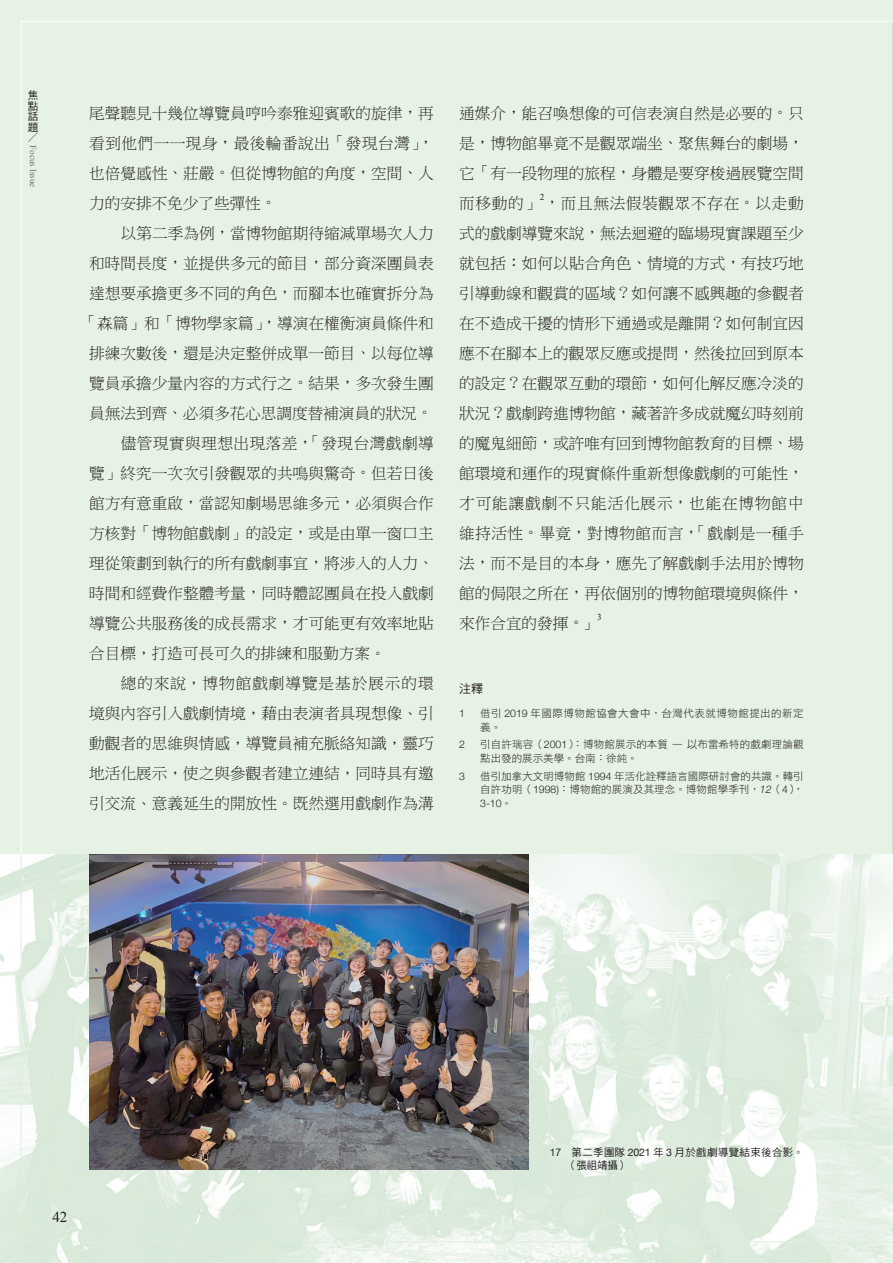
<style>
.page{position:relative;width:893px;height:1263px;background:#fff}
.page>*{position:absolute;margin:0;border:0;box-sizing:border-box;transform-origin:0 0}
.內文{font:15.6px/30px "P Ming Li U";letter-spacing:.005em;color:#231f20;text-align:justify}
.t1{font:15px "Times New Roman";color:#231f20}
.參考文獻_延伸閱讀_標題{font:12px "DF Hei Std W5";color:#231f20}
.參考文獻_延伸閱讀_內文{font:10.5px/13.5px "DF Hei Std W3";letter-spacing:.01em;color:#231f20}
.圖說{font:10.5px/10.5px "DF Hei Std W5";letter-spacing:.03em;color:#231f20;text-align:justify}
.參考文獻_延伸閱讀_內文-2{font:10.5px/13.5px "DF Hei Std W3";letter-spacing:.045em;color:#231f20}
.參考文獻_延伸閱讀_內文-3{font:300 10.5px "Helvetica Neue";color:#231f20}
.t2{font:10.5px "DF Ming Std W3";color:#231f20}
.內文-2{font:9.15px "Times New Roman";color:#231f20}
.t3{font:9px "Times New Roman";color:#6e7273}
.s1{font-family:"DF Ming Std W3"}
.s2{font-family:"Helvetica Neue";font-weight:300}
.s3{font-family:"Helvetica Neue";font-weight:300;font-style:italic}
.s4{font-family:"Helvetica Neue"}
</style>
<div class="page">
<div style="left:0;top:0;width:893px;height:855px;background:#e6f2e3"></div>
<hr style="left:892px;top:0;width:1px;height:1263px;background:#ebf5ea">
<img style="left:0;top:855px;width:892px;height:408px">
<svg style="left:21px;top:854px;width:872px;height:388px"></svg>
<img style="left:89px;top:855px;width:440px;height:315px">
<p class="圖說" style="left:28px;top:90px;width:12px">焦點話題</p>
<p class="t2" style="left:28px;top:132px;width:11px">／</p>
<p class="t3" style="left:39px;top:145px;width:44px;rotate:90deg">Focus Issue</p>
<p class="內文" style="left:89px;top:98px;width:346px">尾聲聽見十幾位導覽員哼吟泰雅迎賓歌的旋律<span class="s1">，</span>再看到他們一一現身<span class="s1">，</span>最後輪番說出<span class="s1">「</span>發現台灣<span class="s1">」，</span>也倍覺感性<span class="s1">、</span>莊嚴<span class="s1">。</span>但從博物館的角度<span class="s1">，</span>空間<span class="s1">、</span>人力的安排不免少了些彈性<span class="s1">。</span></p>
<p class="內文" style="left:81px;top:218px;width:354px;text-align:right">以第二季為例<span class="s1">，</span>當博物館期待縮減單場次人力<br>和時間長度<span class="s1">，</span>並提供多元的節目<span class="s1">，</span>部分資深團員表達想要承擔更多不同的角色<span class="s1">，</span>而腳本也確實拆分為<span class="s1">「</span>森篇<span class="s1">」</span>和<span class="s1">「</span>博物學家篇<span class="s1">」，</span>導演在權衡演員條件和排練次數後<span class="s1">，</span>還是決定整併成單一節目<span class="s1">、</span>以每位導覽員承擔少量內容的方式行之<span class="s1">。</span>結果<span class="s1">，</span>多次發生團員無法到齊<span class="s1">、</span>必須多花心思調度替補演員的狀況<span class="s1">。</span></p>
<p class="內文" style="left:89px;top:428px;width:346px;text-indent:31px">儘管現實與理想出現落差<span class="s1">，「</span>發現台灣戲劇導覽<span class="s1">」</span>終究一次次引發觀眾的共鳴與驚奇<span class="s1">。</span>但若日後館方有意重啟<span class="s1">，</span>當認知劇場思維多元<span class="s1">，</span>必須與合作方核對<span class="s1">「</span>博物館戲劇<span class="s1">」</span>的設定<span class="s1">，</span>或是由單一窗口主理從策劃到執行的所有戲劇事宜<span class="s1">，</span>將涉入的人力<span class="s1">、</span>時間和經費作整體考量<span class="s1">，</span>同時體認團員在投入戲劇導覽公共服務後的成長需求<span class="s1">，</span>才可能更有效率地貼合目標<span class="s1">，</span>打造可長可久的排練和服勤方案<span class="s1">。</span></p>
<p class="內文" style="left:89px;top:668px;width:346px;text-indent:31px">總的來說<span class="s1">，</span>博物館戲劇導覽是基於展示的環境與內容引入戲劇情境<span class="s1">，</span>藉由表演者具現想像<span class="s1">、</span>引動觀者的思維與情感<span class="s1">，</span>導覽員補充脈絡知識<span class="s1">，</span>靈巧地活化展示<span class="s1">，</span>使之與參觀者建立連結<span class="s1">，</span>同時具有邀引交流<span class="s1">、</span>意義延生的開放性<span class="s1">。</span>既然選用戲劇作為溝</p>
<p class="內文" style="left:459px;top:98px;width:346px">通媒介<span class="s1">，</span>能召喚想像的可信表演自然是必要的<span class="s1">。</span>只是<span class="s1">，</span>博物館畢竟不是觀眾端坐<span class="s1">、</span>聚焦舞台的劇場<span class="s1">，</span>它<span class="s1">「</span>有一段物理的旅程<span class="s1">，</span>身體是要穿梭過展覽空間而移動的<span class="s1">」，</span>而且無法假裝觀眾不存在<span class="s1">。</span>以走動</p>
<p class="內文-2" style="left:540px;top:191px;width:6px">2</p>
<p class="內文" style="left:459px;top:218px;width:346px">式的戲劇導覽來說<span class="s1">，</span>無法迴避的臨場現實課題至少就包括<span class="s1">：</span>如何以貼合角色<span class="s1">、</span>情境的方式<span class="s1">，</span>有技巧地引導動線和觀賞的區域<span class="s1">？</span>如何讓不感興趣的參觀者在不造成干擾的情形下通過或是離開<span class="s1">？</span>如何制宜因應不在腳本上的觀眾反應或提問<span class="s1">，</span>然後拉回到原本的設定<span class="s1">？</span>在觀眾互動的環節<span class="s1">，</span>如何化解反應冷淡的狀況<span class="s1">？</span>戲劇跨進博物館<span class="s1">，</span>藏著許多成就魔幻時刻前的魔鬼細節<span class="s1">，</span>或許唯有回到博物館教育的目標<span class="s1">、</span>場館環境和運作的現實條件重新想像戲劇的可能性<span class="s1">，</span>才可能讓戲劇不只能活化展示<span class="s1">，</span>也能在博物館中維持活性<span class="s1">。</span>畢竟<span class="s1">，</span>對博物館而言<span class="s1">，「</span>戲劇是一種手法<span class="s1">，</span>而不是目的本身<span class="s1">，</span>應先了解戲劇手法用於博物館的侷限之所在<span class="s1">，</span>再依個別的博物館環境與條件<span class="s1">，</span>來作合宜的發揮<span class="s1">。」</span></p>
<p class="內文-2" style="left:597px;top:611px;width:6px">3</p>
<p class="參考文獻_延伸閱讀_標題" style="left:459px;top:682px;width:25px">注釋</p>
<p class="參考文獻_延伸閱讀_內文-3" style="left:459px;top:705px;width:7px">1</p>
<p class="參考文獻_延伸閱讀_內文-2" style="left:480px;top:706px;width:325px">借引 <span class="s2">2019</span> 年國際博物館協會大會中，台灣代表就博物館提出的新定義。</p>
<p class="參考文獻_延伸閱讀_內文-3" style="left:459px;top:736px;width:7px">2</p>
<p class="參考文獻_延伸閱讀_內文" style="left:480px;top:738px;width:325px">引自許瑞容（<span class="s2">2001</span>）：博物館展示的本質 — 以布雷希特的戲劇理論觀點出發的展示美學。台南：徐純。</p>
<p class="參考文獻_延伸閱讀_內文-3" style="left:459px;top:767px;width:7px">3</p>
<p class="參考文獻_延伸閱讀_內文" style="left:480px;top:769px;width:325px;text-align:justify">借引加拿大文明博物館 <span class="s2">1994</span> 年活化詮釋語言國際研討會的共識。轉引自許功明（<span class="s2">1998)</span>：博物館的展演及其理念。博物館學季刊，<span class="s3">12</span>（<span class="s2">4</span>），<span class="s2">3-10</span>。</p>
<p class="t1" style="left:52px;top:1206px;width:16px">42</p>
<p class="圖說" style="left:566px;top:1145px;width:239px;line-height:13.5px;text-indent:-16px"><span class="s4">17</span> 第二季團隊 <span class="s4">2021</span> 年 <span class="s4">3</span> 月於戲劇導覽結束後合影。（張祖靖攝）</p>
</div>
